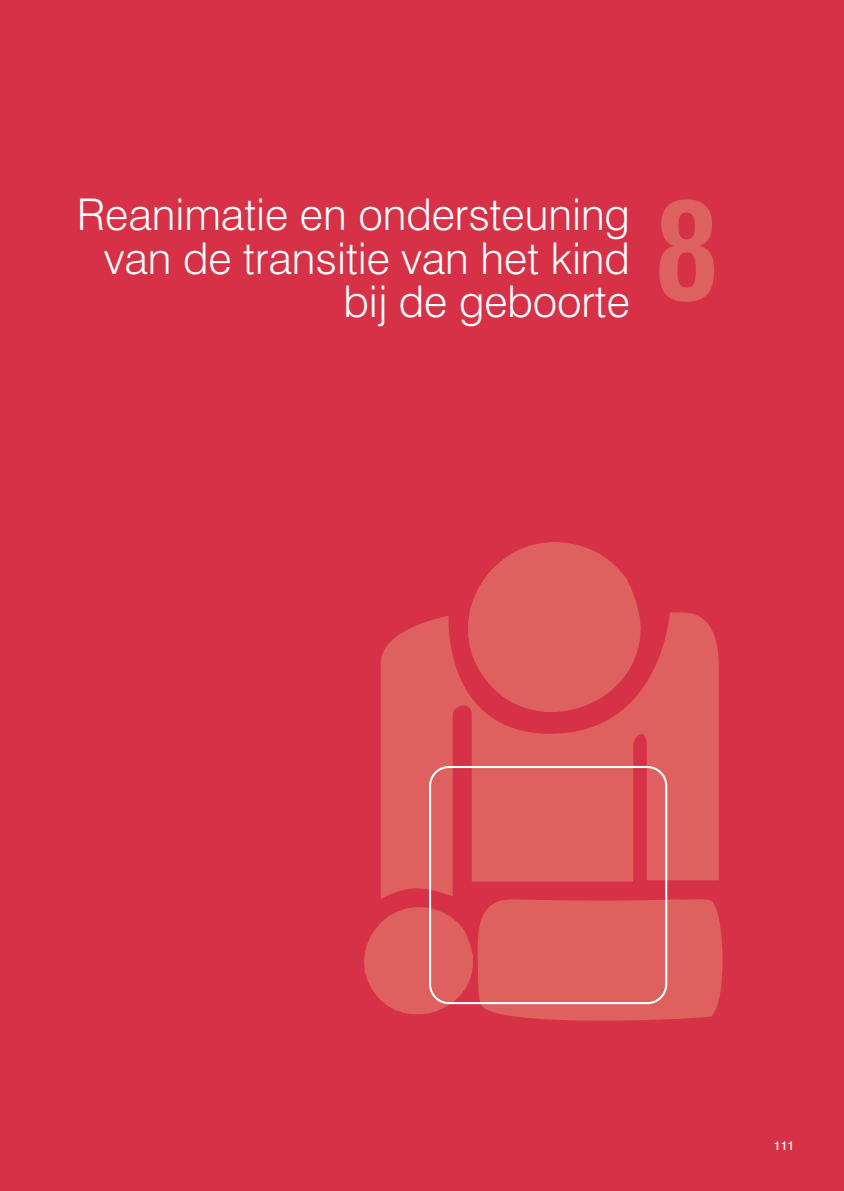
<style>
.page{position:relative;width:844px;height:1191px;background:#fff}
.page>*{position:absolute;margin:0;border:0;box-sizing:border-box;transform-origin:0 0}
.t1{font:700 condensed 133px "Swiss 721 BT";color:#dd615f}
.t2{font:300 43.75px/43.8px "Swiss 721 BT";color:#fff;text-align:right}
.t3{font:500 12.25px "Swiss 721 BT";color:#fff}
</style>
<div class="page">
<div style="left:0;top:0;width:843px;height:1191px;background:#d63146"></div>
<svg style="left:380px;top:612px;width:338px;height:285px;fill:#de6160"></svg>
<svg style="left:468px;top:542px;width:172px;height:170px"></svg>
<svg style="left:364px;top:897px;width:358px;height:124px"></svg>
<hr style="left:399px;top:1011px;width:36px;height:1px;background:#de6160">
<hr style="left:397px;top:1010px;width:40px;height:1px;background:#de6160">
<hr style="left:394px;top:1009px;width:46px;height:1px;background:#de6160">
<hr style="left:392px;top:1008px;width:49px;height:1px;background:#de6160">
<hr style="left:390px;top:1007px;width:54px;height:1px;background:#de6160">
<hr style="left:389px;top:1006px;width:57px;height:1px;background:#de6160">
<hr style="left:387px;top:1005px;width:61px;height:1px;background:#de6160">
<hr style="left:386px;top:1004px;width:62px;height:1px;background:#de6160">
<hr style="left:385px;top:1003px;width:65px;height:1px;background:#de6160">
<hr style="left:384px;top:1002px;width:68px;height:1px;background:#de6160">
<hr style="left:383px;top:1001px;width:70px;height:1px;background:#de6160">
<hr style="left:381px;top:1000px;width:74px;height:1px;background:#de6160">
<hr style="left:380px;top:999px;width:75px;height:1px;background:#de6160">
<hr style="left:379px;top:998px;width:78px;height:1px;background:#de6160">
<hr style="left:378px;top:997px;width:79px;height:1px;background:#de6160">
<hr style="left:377px;top:996px;width:82px;height:1px;background:#de6160">
<hr style="left:377px;top:995px;width:82px;height:1px;background:#de6160">
<hr style="left:376px;top:994px;width:84px;height:1px;background:#de6160">
<hr style="left:375px;top:993px;width:86px;height:1px;background:#de6160">
<hr style="left:374px;top:992px;width:88px;height:1px;background:#de6160">
<hr style="left:373px;top:991px;width:90px;height:1px;background:#de6160">
<hr style="left:373px;top:990px;width:90px;height:1px;background:#de6160">
<hr style="left:372px;top:989px;width:92px;height:1px;background:#de6160">
<hr style="left:371px;top:988px;width:94px;height:1px;background:#de6160">
<hr style="left:371px;top:987px;width:95px;height:1px;background:#de6160">
<hr style="left:370px;top:986px;width:96px;height:1px;background:#de6160">
<hr style="left:370px;top:985px;width:97px;height:1px;background:#de6160">
<hr style="left:370px;top:984px;width:97px;height:1px;background:#de6160">
<hr style="left:369px;top:983px;width:99px;height:1px;background:#de6160">
<hr style="left:368px;top:982px;width:100px;height:1px;background:#de6160">
<hr style="left:368px;top:981px;width:101px;height:1px;background:#de6160">
<hr style="left:368px;top:980px;width:101px;height:1px;background:#de6160">
<hr style="left:367px;top:979px;width:102px;height:1px;background:#de6160">
<hr style="left:367px;top:978px;width:103px;height:1px;background:#de6160">
<hr style="left:366px;top:977px;width:104px;height:1px;background:#de6160">
<hr style="left:366px;top:975px;width:104px;height:2px;background:#de6160">
<hr style="left:366px;top:974px;width:104px;height:1px;background:#de6160">
<svg style="left:429px;top:766px;width:238px;height:238px"></svg>
<p class="t2" style="left:77px;top:197px;width:554px">Reanimatie en ondersteuning van de transitie van het kind bij de geboorte</p>
<h1 class="t1" style="left:653px;top:200px;width:68px">8</h1>
<p class="t3" style="left:773px;top:1141px;width:22px">111</p>
</div>
